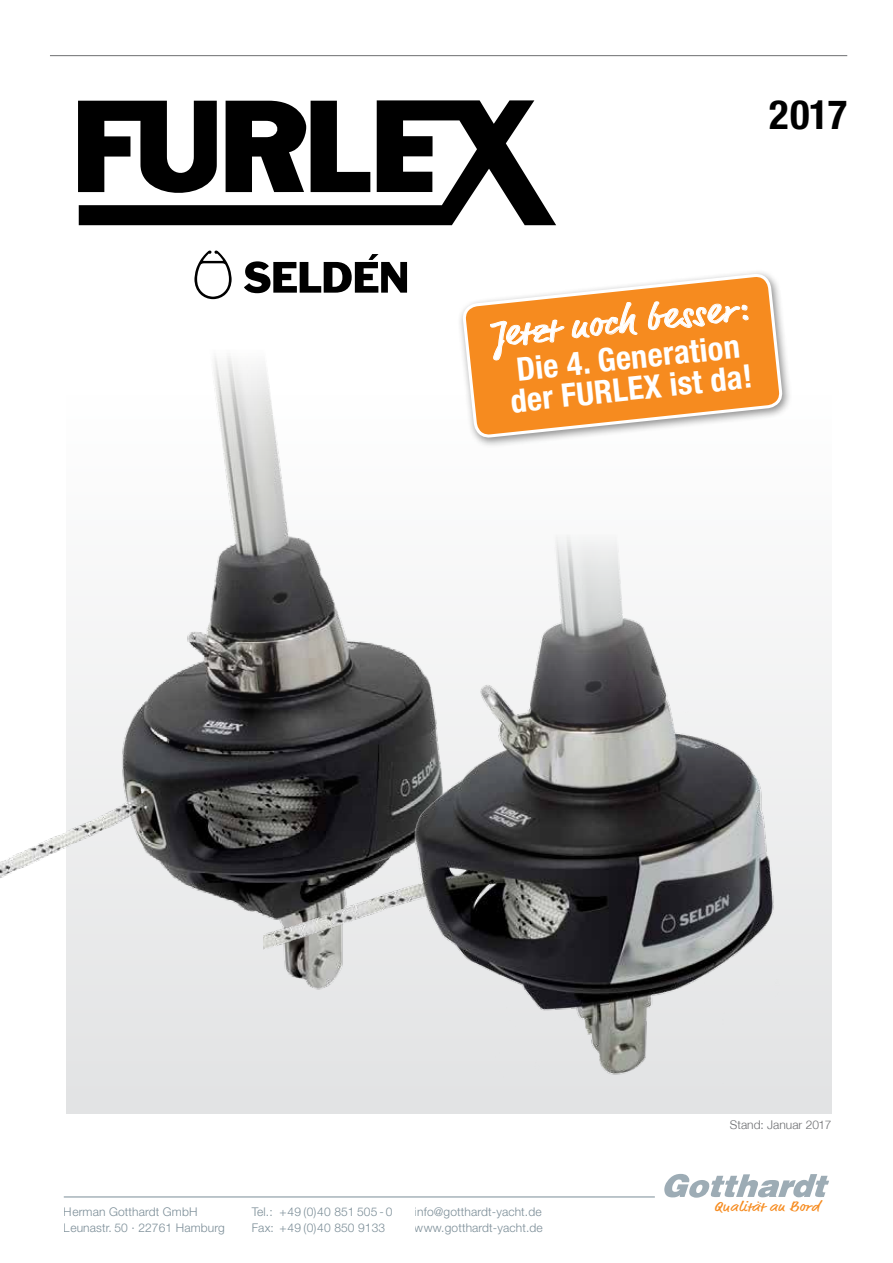
<style>
.page{position:relative;width:893px;height:1263px;background:#fff}
.page>*{position:absolute;margin:0;border:0;box-sizing:border-box;transform-origin:0 0}
.t1{font:700 condensed 40.5px "Helvetica Neue";color:#000}
.t2{font:italic 35.25px "Script One";color:#fff;scale:1.2 1}
.t3{font:700 condensed 32.4px/31px "Helvetica Neue";color:#fff}
.t4{font:14.1px "Script One";letter-spacing:-.03em;color:#f68b1f;scale:1.2 1}
.t5{font:300 12px/16.5px "Helvetica Neue LT Pro";letter-spacing:.01em;color:#7b8d97}
.t6{font:300 12px "Helvetica 45";color:#6d6e71}
.s1{font-size:14.55px}
.s2{font-style:italic}
</style>
<div class="page">
<div style="left:66px;top:395px;width:765px;height:719px;background:linear-gradient(to bottom,#fefefe,#e2e3e4)"></div>
<hr style="left:50px;top:55px;width:797px;height:1px;background:#6d6e71">
<svg style="left:79px;top:100px;width:477px;height:125px;fill:#000"></svg>
<svg style="left:194px;top:250px;width:38px;height:49px"></svg>
<svg style="left:244px;top:254px;width:163px;height:39px"></svg>
<img style="left:0;top:356px;width:509px;height:717px">
<img style="left:264px;top:535px;width:532px;height:548px">
<div style="left:457px;top:268px;width:336px;height:180px;background:#000;opacity:.45"></div>
<svg style="left:463px;top:268px;width:319px;height:214px"></svg>
<svg style="left:490px;top:320px;width:74px;height:40px"></svg>
<svg style="left:572px;top:302px;width:66px;height:36px"></svg>
<svg style="left:648px;top:301px;width:101px;height:29px"></svg>
<hr style="left:64px;top:1196px;width:591px;height:1px;background:#7b8d97">
<svg style="left:664px;top:1174px;width:165px;height:24px"></svg>
<h1 class="t1" style="left:769px;top:90px;width:80px">2017</h1>
<h2 class="t2" style="left:494px;top:313px;width:216px;rotate:-6deg">Jetzt noch besser:</h2>
<h3 class="t3" style="left:506px;top:354px;width:244px;rotate:-6deg">Die 4. Generation der FURLEX ist da!</h3>
<p class="t5" style="left:64px;top:1203px;width:163px">Herman Gotthardt GmbH<br>Leunastr. 50 · 22761 Hamburg</p>
<p class="t5" style="left:252px;top:1203px;width:142px">Tel.: +49 (0)40 851 505 - 0<br>Fax: +49 (0)40 850 9133</p>
<p class="t5" style="left:415px;top:1203px;width:129px">info@gotthardt-yacht.de www.gotthardt-yacht.de</p>
<p class="t6" style="left:730px;top:1117px;width:103px">Stand: Januar 2017</p>
<p class="t4" style="left:715px;top:1198px;width:90px"><span class="s1">Q</span>ua<span class="s2">l</span>ität an Bord</p>
</div>
